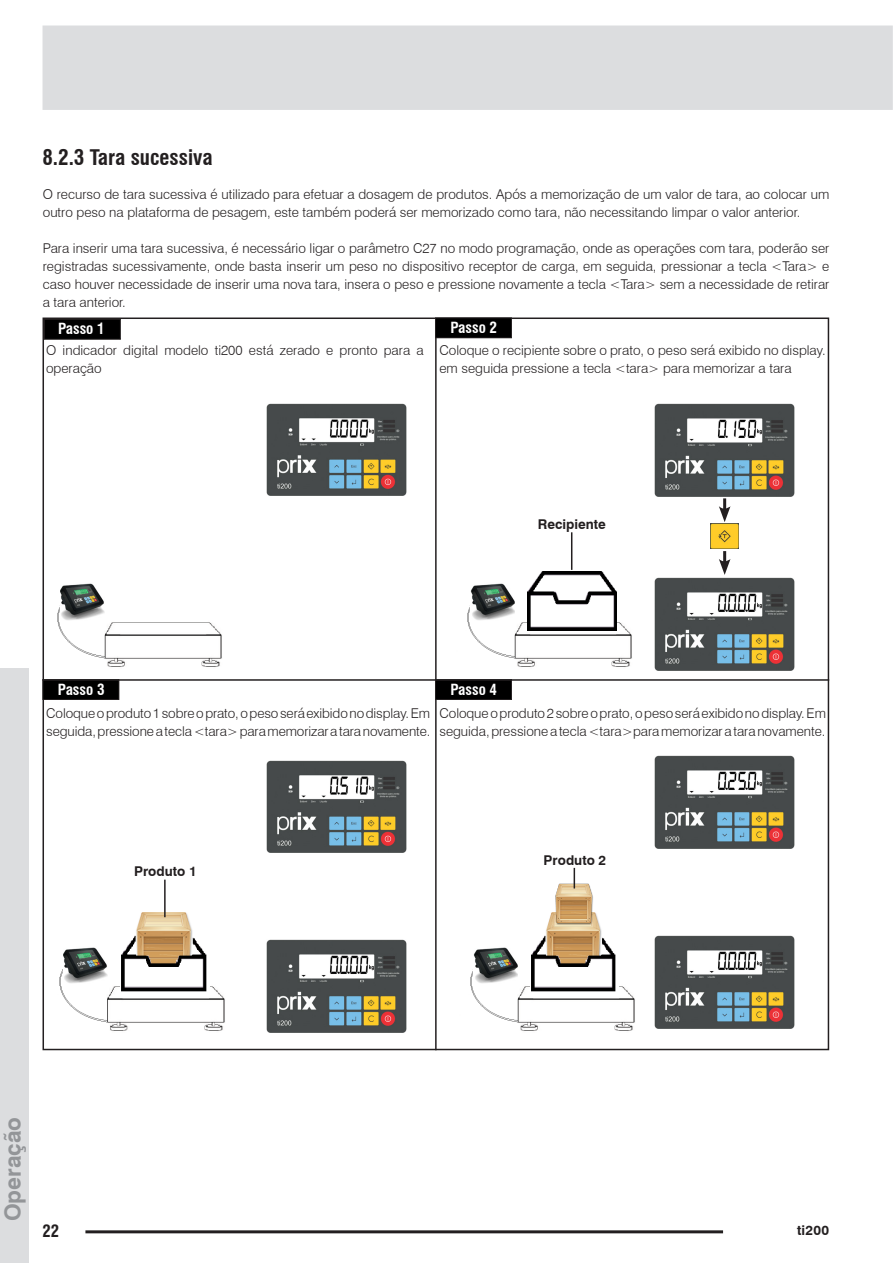
<style>
.page{position:relative;width:893px;height:1263px;background:#fff}
.page>*{position:absolute;margin:0;border:0;box-sizing:border-box;transform-origin:0 0}
.t1{font:700 22.5px "Swiss 721 BT";color:#939598}
.Sub_Subtítulo_-_Capítulo{font:700 condensed 21px "Swiss 721 BT";color:#231f20}
.t2{font:700 condensed 16.5px "Swiss 721 BT";color:#231f20}
.t3{font:700 condensed 15px "Swiss 721 BT";color:#fff}
.t4{font:300 13.5px/18px "Swiss 721 BT";color:#231f20}
.t5{font:700 13.5px "Swiss 721 BT";color:#231f20}
</style>
<div class="page">
<div style="left:43px;top:26px;width:850px;height:84px;background:#dcdddf"></div>
<div style="left:0;top:668px;width:29px;height:595px;background:#dcdddf"></div>
<hr style="left:85px;top:1230px;width:638px;height:3px;background:#231f20">
<img style="left:470px;top:954px;width:165px;height:77px">
<img style="left:59px;top:969px;width:166px;height:62px">
<img style="left:121px;top:912px;width:88px;height:83px">
<img style="left:530px;top:912px;width:89px;height:83px">
<img style="left:267px;top:403px;width:140px;height:93px">
<img style="left:267px;top:760px;width:140px;height:93px">
<img style="left:655px;top:756px;width:140px;height:92px">
<img style="left:267px;top:940px;width:140px;height:92px">
<img style="left:655px;top:935px;width:140px;height:93px">
<img style="left:655px;top:404px;width:140px;height:92px">
<img style="left:655px;top:577px;width:140px;height:93px">
<img style="left:57px;top:607px;width:165px;height:60px">
<img style="left:467px;top:562px;width:165px;height:105px">
<img style="left:60px;top:583px;width:44px;height:37px">
<img style="left:63px;top:947px;width:44px;height:37px">
<img style="left:471px;top:583px;width:44px;height:37px">
<img style="left:474px;top:947px;width:44px;height:37px">
<hr style="left:435px;top:318px;width:2px;height:732px;background:#231f20">
<div style="left:44px;top:319px;width:76px;height:20px;background:#000"></div>
<div style="left:44px;top:319px;width:77px;height:21px;border:1px solid #231f20"></div>
<div style="left:43px;top:680px;width:76px;height:19px;background:#000"></div>
<div style="left:43px;top:679px;width:76px;height:21px;border:1px solid #231f20"></div>
<div style="left:435px;top:318px;width:76px;height:20px;background:#000"></div>
<div style="left:435px;top:317px;width:77px;height:21px;border:1px solid #231f20"></div>
<div style="left:435px;top:680px;width:76px;height:19px;background:#000"></div>
<div style="left:435px;top:679px;width:77px;height:21px;border:1px solid #231f20"></div>
<hr style="left:43px;top:679px;width:786px;height:2px;background:#231f20">
<img style="left:527px;top:572px;width:89px;height:59px">
<hr style="left:571px;top:532px;width:1px;height:38px;background:#231f20">
<hr style="left:164px;top:880px;width:2px;height:37px;background:#231f20">
<hr style="left:723px;top:498px;width:3px;height:14px;background:#231f20">
<svg style="left:719px;top:506px;width:11px;height:16px"></svg>
<svg style="left:719px;top:551px;width:11px;height:24px"></svg>
<img style="left:711px;top:524px;width:28px;height:25px">
<img style="left:552px;top:881px;width:44px;height:44px">
<svg style="left:574px;top:868px;width:1px;height:20px"></svg>
<p class="Sub_Subtítulo_-_Capítulo" style="left:42px;top:145px;width:172px">8.2.3 Tara sucessiva</p>
<p class="t4" style="left:43px;top:185px;width:788px">O recurso de tara sucessiva é utilizado para efetuar a dosagem de produtos. Após a memorização de um valor de tara, ao colocar um outro peso na plataforma de pesagem, este também poderá ser memorizado como tara, não necessitando limpar o valor anterior.</p>
<p class="t4" style="left:43px;top:240px;width:788px;text-align:justify">Para inserir uma tara sucessiva, é necessário ligar o parâmetro C27 no modo programação, onde as operações com tara, poderão ser registradas sucessivamente, onde basta inserir um peso no dispositivo receptor de carga, em seguida, pressionar a tecla &lt;Tara&gt; e caso houver necessidade de inserir uma nova tara, insera o peso e pressione novamente a tecla &lt;Tara&gt; sem a necessidade de retirar a tara anterior.</p>
<p class="t3" style="left:58px;top:320px;width:48px">Passo 1</p>
<p class="t4" style="left:46px;top:341px;width:379px">O indicador digital modelo ti200 está zerado e pronto para a operação</p>
<p class="t3" style="left:450px;top:319px;width:48px">Passo 2</p>
<p class="t4" style="left:439px;top:341px;width:388px">Coloque o recipiente sobre o prato, o peso será exibido no display. em seguida pressione a tecla &lt;tara&gt; para memorizar a tara</p>
<p class="t5" style="left:538px;top:516px;width:69px">Recipiente</p>
<p class="t3" style="left:58px;top:681px;width:48px">Passo 3</p>
<p class="t3" style="left:450px;top:681px;width:48px">Passo 4</p>
<p class="t4" style="left:46px;top:704px;width:386px">Coloque o produto 1 sobre o prato, o peso será exibido no display. Em seguida, pressione a tecla &lt;tara&gt; para memorizar a tara novamente.</p>
<p class="t4" style="left:439px;top:704px;width:388px">Coloque o produto 2 sobre o prato, o peso será exibido no display. Em seguida, pressione a tecla &lt;tara&gt;para memorizar a tara novamente.</p>
<p class="t5" style="left:134px;top:863px;width:64px">Produto 1</p>
<p class="t5" style="left:544px;top:852px;width:64px">Produto 2</p>
<h1 class="t1" style="left:-1px;top:1221px;width:106px;rotate:-90deg">Operação</h1>
<p class="t2" style="left:43px;top:1221px;width:18px">22</p>
<p class="t5" style="left:797px;top:1222px;width:34px">ti200</p>
</div>
